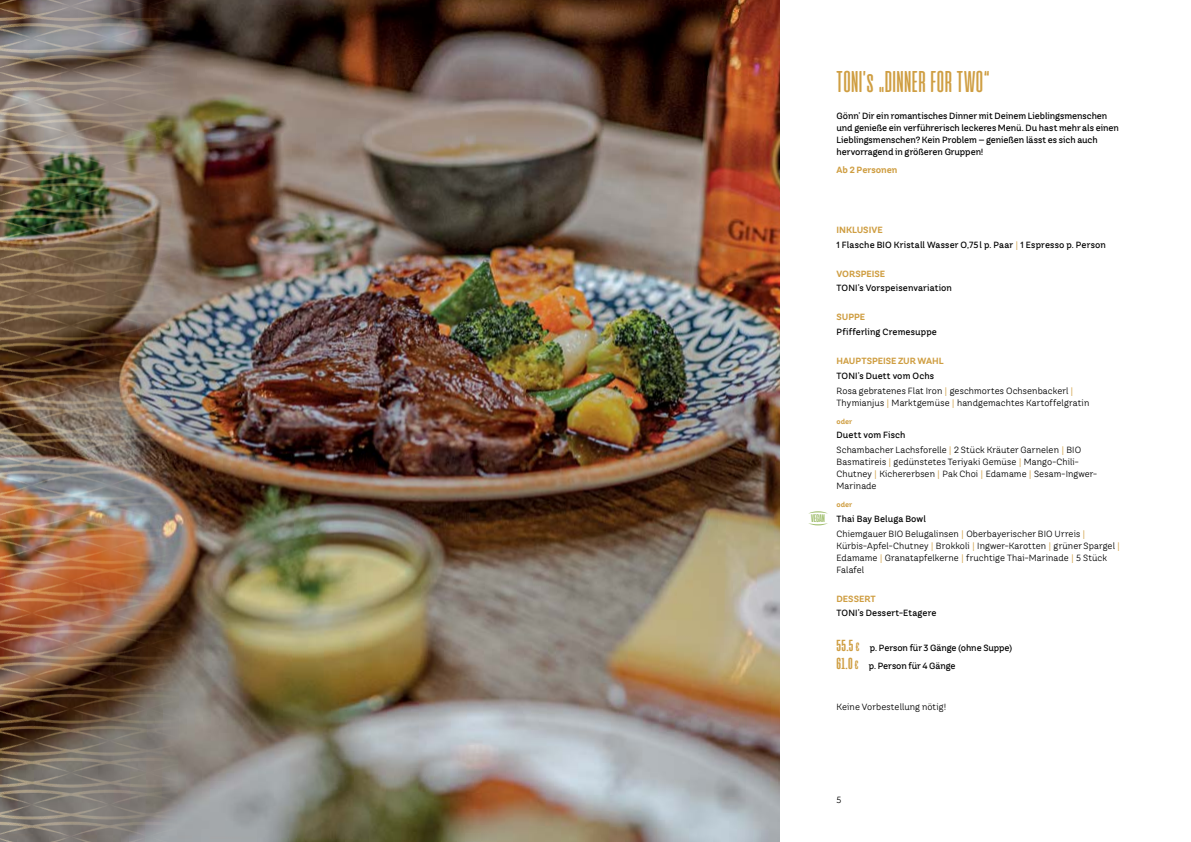
<style>
.page{position:relative;width:1191px;height:842px;background:#fff}
.page>*{position:absolute;margin:0;border:0;box-sizing:border-box;transform-origin:0 0}
.t1{font:30px "Cinematografica";letter-spacing:.015em;color:#cf9e42}
.t2{font:700 11px "Cinematografica";letter-spacing:-.01em;color:#a3c072}
.t3{font:9px/12px "TT Hazelnuts";letter-spacing:.01em;color:#000}
.t4{font:500 9px/12px "TT Hazelnuts";letter-spacing:-.005em;color:#000}
.t5{font:500 9px/14.8px "TT Hazelnuts";letter-spacing:.015em;color:#000}
.t6{font:700 9px "TT Hazelnuts";letter-spacing:-.005em;color:#cf9e42}
.t7{font:700 7px "TT Hazelnuts";letter-spacing:.005em;color:#cf9e42}
.s1{font-weight:700;color:#cf9e42}
.s2{font-weight:400;color:#cf9e42}
.s3{font-weight:500}
.s4{color:#cf9e42}
.s5{font-family:"Cinematografica";font-weight:700;font-size:16px;color:#cf9e42}
.s6{font-family:"Cinematografica";font-weight:700;font-size:12px;color:#cf9e42}
</style>
<div class="page">
<img style="left:184px;top:0;width:596px;height:842px">
<img style="left:0;top:0;width:184px;height:842px">
<svg style="left:808px;top:523px;width:20px;height:2px"></svg>
<svg style="left:808px;top:511px;width:20px;height:3px"></svg>
<h1 class="t1" style="left:836px;top:66px;width:154px">TONI’s „DINNER FOR TWO“</h1>
<p class="t4" style="left:836px;top:110px;width:284px">Gönn’ Dir ein romantisches Dinner mit Deinem Lieblingsmenschen und genieße ein verführerisch leckeres Menü. Du hast mehr als einen Lieblingsmenschen? Kein Problem – genießen lässt es sich auch hervorragend in größeren Gruppen!</p>
<p class="t6" style="left:836px;top:164px;width:63px">Ab 2 Personen</p>
<p class="t2" style="left:811px;top:512px;width:15px">VEGAN</p>
<p class="t5" style="left:836px;top:222px;width:271px"><span class="s1">INKLUSIVE<br></span>1 Flasche BIO Kristall Wasser O,75l p. Paar <span class="s2">|</span> 1 Espresso p. Person</p>
<p class="t6" style="left:836px;top:267px;width:50px">VORSPEISE</p>
<p class="t4" style="left:836px;top:282px;width:117px">TONI’s Vorspeisenvariation</p>
<p class="t6" style="left:836px;top:311px;width:30px">SUPPE</p>
<p class="t5" style="left:836px;top:325px;width:102px">Pfifferling Cremesuppe</p>
<p class="t6" style="left:836px;top:355px;width:109px">HAUPTSPEISE ZUR WAHL</p>
<p class="t3" style="left:836px;top:368px;width:238px;line-height:14.8px"><span class="s3">TONI’s Duett vom Ochs<br></span>Rosa gebratenes Flat Iron <span class="s4">|</span> geschmortes Ochsenbackerl <span class="s4">|</span></p>
<p class="t3" style="left:836px;top:397px;width:254px">Thymianjus <span class="s4">|</span> Marktgemüse <span class="s4">|</span> handgemachtes Kartoffelgratin</p>
<p class="t7" style="left:836px;top:417px;width:17px">oder</p>
<p class="t3" style="left:836px;top:428px;width:246px;line-height:14.8px"><span class="s3">Duett vom Fisch<br></span>Schambacher Lachsforelle <span class="s4">|</span> 2 Stück Kräuter Garnelen <span class="s4">|</span> BIO</p>
<p class="t3" style="left:836px;top:456px;width:262px">Basmatireis <span class="s4">|</span> gedünstetes Teriyaki Gemüse <span class="s4">|</span> Mango-Chili-<br>Chutney <span class="s4">|</span> Kichererbsen <span class="s4">|</span> Pak Choi <span class="s4">|</span> Edamame <span class="s4">|</span> Sesam-Ingwer-<br>Marinade</p>
<p class="t7" style="left:836px;top:500px;width:17px">oder</p>
<p class="t3" style="left:836px;top:511px;width:250px;line-height:14.8px"><span class="s3">Thai Bay Beluga Bowl<br></span>Chiemgauer BIO Belugalinsen <span class="s4">|</span> Oberbayerischer BIO Urreis <span class="s4">|</span></p>
<p class="t3" style="left:836px;top:539px;width:285px">Kürbis-Apfel-Chutney <span class="s4">|</span> Brokkoli <span class="s4">|</span> Ingwer-Karotten <span class="s4">|</span> grüner Spargel <span class="s4">|<br></span>Edamame <span class="s4">|</span> Granatapfelkerne <span class="s4">|</span> fruchtige Thai-Marinade <span class="s4">|</span> 5 Stück<br>Falafel</p>
<p class="t6" style="left:836px;top:593px;width:41px">DESSERT</p>
<p class="t5" style="left:836px;top:606px;width:102px">TONI’s Dessert-Etagere</p>
<p class="t4" style="left:836px;top:639px;width:177px;line-height:18px"><span class="s5">55.5</span> <span class="s6">€</span> p. Person für 3 Gänge (ohne Suppe)<br><span class="s5">61.O</span> <span class="s6">€</span> p. Person für 4 Gänge</p>
<p class="t3" style="left:836px;top:700px;width:111px">Keine Vorbestellung nötig!</p>
<p class="t3" style="left:836px;top:793px;width:6px">5</p>
</div>
